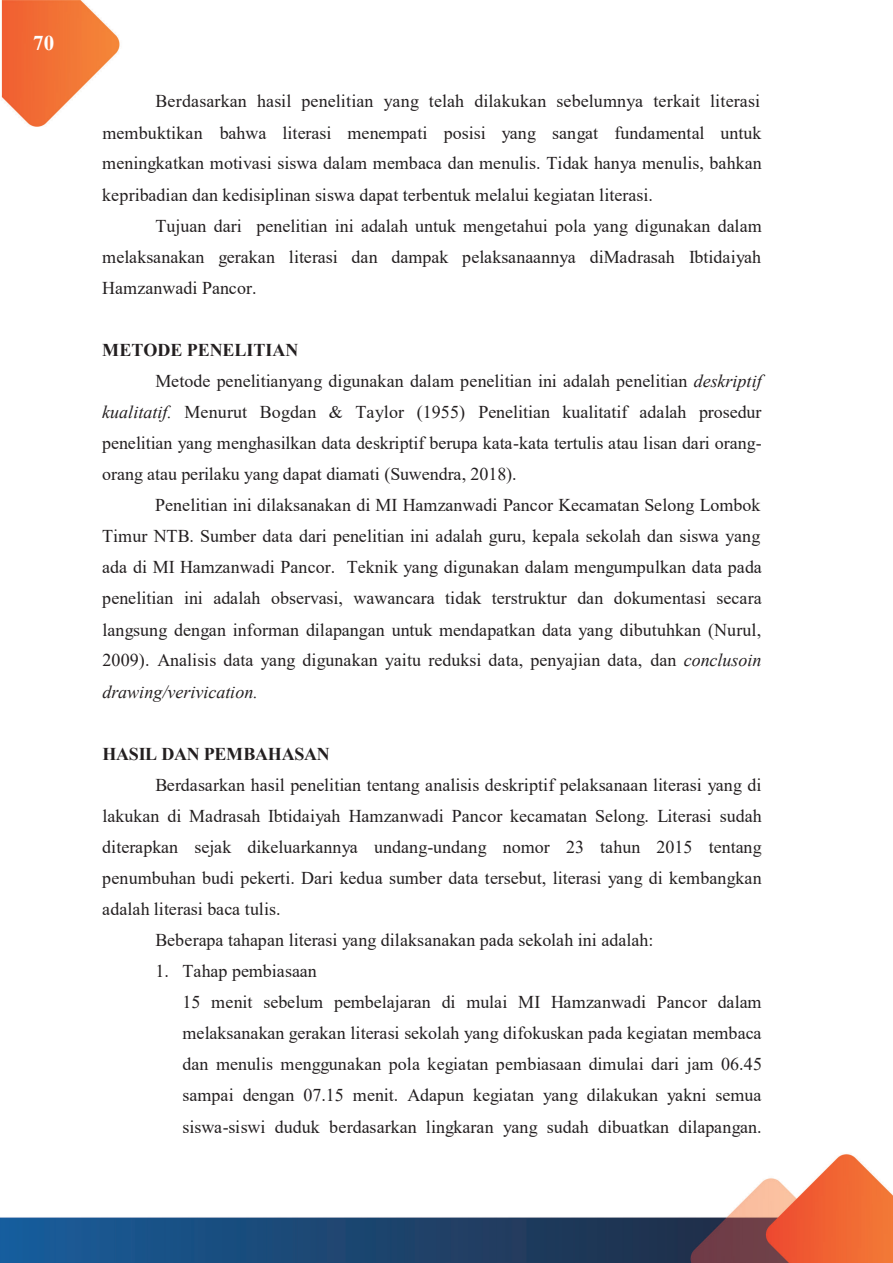
<style>
.page{position:relative;width:893px;height:1263px;background:#fff}
.page>*{position:absolute;margin:0;border:0;box-sizing:border-box;transform-origin:0 0}
.t1{font:700 21px "Times New Roman";color:#fff}
.t2{font:18px/31px "Times New Roman";color:#231f20;text-align:justify}
.t3{font:700 18px "Times New Roman";letter-spacing:-.005em;color:#231f20}
.t4{font:italic 18px "Times New Roman";color:#231f20}
.s1{font-style:italic}
</style>
<div class="page">
<img style="left:0;top:0;width:893px;height:1263px">
<p class="t1" style="left:33px;top:28px;width:22px">70</p>
<p class="t2" style="left:102px;top:85px;width:661px;text-indent:53px">Berdasarkan hasil penelitian yang telah dilakukan sebelumnya terkait literasi membuktikan bahwa literasi menempati posisi yang sangat fundamental untuk meningkatkan motivasi siswa dalam membaca dan menulis. Tidak hanya menulis, bahkan kepribadian dan kedisiplinan siswa dapat terbentuk melalui kegiatan literasi.</p>
<p class="t2" style="left:102px;top:209px;width:661px;text-indent:53px">Tujuan dari penelitian ini adalah untuk mengetahui pola yang digunakan dalam melaksanakan gerakan literasi dan dampak pelaksanaannya diMadrasah Ibtidaiyah Hamzanwadi Pancor.</p>
<p class="t3" style="left:102px;top:337px;width:198px">METODE PENELITIAN</p>
<p class="t2" style="left:155px;top:365px;width:608px">Metode penelitianyang digunakan dalam penelitian ini adalah penelitian <span class="s1">deskriptif</span></p>
<p class="t2" style="left:102px;top:396px;width:661px"><span class="s1">kualitatif.</span> Menurut Bogdan &amp; Taylor (1955) Penelitian kualitatif adalah prosedur</p>
<p class="t2" style="left:102px;top:427px;width:661px">penelitian yang menghasilkan data deskriptif berupa kata-kata tertulis atau lisan dari orang-</p>
<p class="t2" style="left:102px;top:458px;width:416px">orang atau perilaku yang dapat diamati (Suwendra, 2018).</p>
<p class="t2" style="left:155px;top:489px;width:607px">Penelitian ini dilaksanakan di MI Hamzanwadi Pancor Kecamatan Selong Lombok</p>
<p class="t2" style="left:102px;top:520px;width:660px">Timur NTB. Sumber data dari penelitian ini adalah guru, kepala sekolah dan siswa yang</p>
<p class="t2" style="left:102px;top:551px;width:661px">ada di MI Hamzanwadi Pancor. Teknik yang digunakan dalam mengumpulkan data pada</p>
<p class="t2" style="left:102px;top:582px;width:661px">penelitian ini adalah observasi, wawancara tidak terstruktur dan dokumentasi secara</p>
<p class="t2" style="left:102px;top:613px;width:660px">langsung dengan informan dilapangan untuk mendapatkan data yang dibutuhkan (Nurul,</p>
<p class="t2" style="left:102px;top:644px;width:661px">2009). Analisis data yang digunakan yaitu reduksi data, penyajian data, dan <span class="s1">conclusoin</span></p>
<p class="t4" style="left:102px;top:679px;width:157px">drawing/verivication.</p>
<p class="t3" style="left:102px;top:741px;width:229px">HASIL DAN PEMBAHASAN</p>
<p class="t2" style="left:155px;top:769px;width:608px">Berdasarkan hasil penelitian tentang analisis deskriptif pelaksanaan literasi yang di</p>
<p class="t2" style="left:102px;top:800px;width:661px">lakukan di Madrasah Ibtidaiyah Hamzanwadi Pancor kecamatan Selong. Literasi sudah</p>
<p class="t2" style="left:102px;top:831px;width:661px">diterapkan sejak dikeluarkannya undang-undang nomor 23 tahun 2015 tentang</p>
<p class="t2" style="left:102px;top:862px;width:661px">penumbuhan budi pekerti. Dari kedua sumber data tersebut, literasi yang di kembangkan</p>
<p class="t2" style="left:102px;top:893px;width:180px">adalah literasi baca tulis.</p>
<p class="t2" style="left:155px;top:924px;width:500px">Beberapa tahapan literasi yang dilaksanakan pada sekolah ini adalah:</p>
<p class="t2" style="left:182px;top:955px;width:581px;text-align:left;text-indent:-27px">1. Tahap pembiasaan<br>15 menit sebelum pembelajaran di mulai MI Hamzanwadi Pancor dalam melaksanakan gerakan literasi sekolah yang difokuskan pada kegiatan membaca dan menulis menggunakan pola kegiatan pembiasaan dimulai dari jam 06.45 sampai dengan 07.15 menit. Adapun kegiatan yang dilakukan yakni semua siswa-siswi duduk berdasarkan lingkaran yang sudah dibuatkan dilapangan.</p>
</div>
